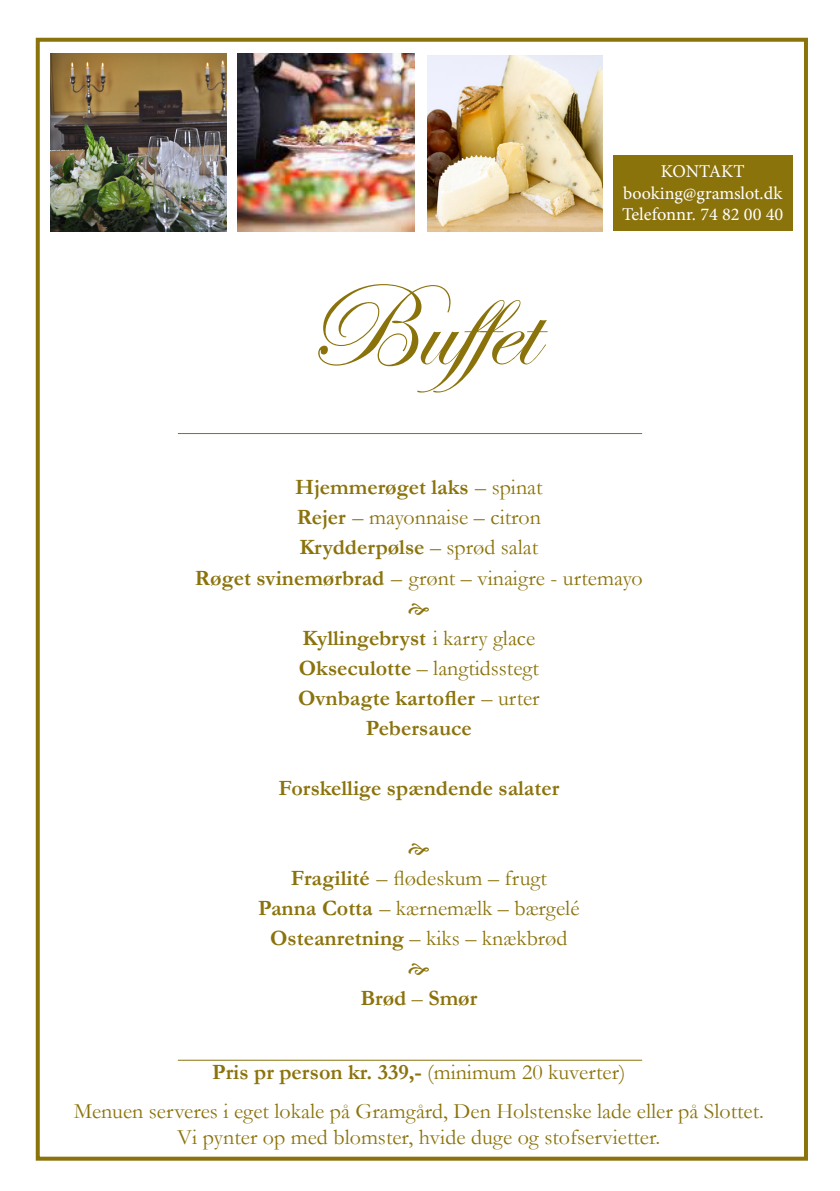
<style>
.page{position:relative;width:840px;height:1191px;background:#fff}
.page>*{position:absolute;margin:0;border:0;box-sizing:border-box;transform-origin:0 0}
.t1{font:120px "Edwardian Script ITC";color:#8b730c}
.t2{font:22px "Garamond";color:#8b730c}
.t3{font:700 22px "Garamond";color:#8b730c}
.t4{font:18px/21.6px "Minion Pro";color:#fff}
.s1{font-weight:400}
.s2{font-weight:700}
</style>
<div class="page">
<div style="left:36px;top:38px;width:771px;height:1122px;border:4px solid #8b730c"></div>
<img style="left:238px;top:53px;width:176px;height:178px">
<img style="left:50px;top:53px;width:176px;height:178px">
<img style="left:427px;top:55px;width:175px;height:176px">
<div style="left:612px;top:155px;width:180px;height:76px;background:#8b730c"></div>
<hr style="left:178px;top:1059px;width:463px;height:1px;background:#8b730c">
<hr style="left:178px;top:433px;width:463px;height:1px;background:#8b730c">
<p class="t1" style="left:304px;top:261px;width:253px">Buffet</p>
<p class="t4" style="left:660px;top:160px;width:85px">KONTAKT</p>
<p class="t4" style="left:621px;top:182px;width:163px">booking@gramslot.dk<br>Telefonnr. 74 82 00 40</p>
<p class="t3" style="left:295px;top:472px;width:249px">Hjemmerøget laks <span class="s1">– spinat</span></p>
<p class="t2" style="left:296px;top:503px;width:245px"><span class="s2">Rejer</span> – mayonnaise – citron</p>
<p class="t3" style="left:299px;top:532px;width:240px">Krydderpølse <span class="s1">– sprød salat</span></p>
<p class="t2" style="left:195px;top:563px;width:449px"><span class="s2">Røget svinemørbrad</span> – grønt – vinaigre - urtemayo</p>
<p class="t3" style="left:302px;top:622px;width:234px">Kyllingebryst <span class="s1">i karry glace</span></p>
<p class="t2" style="left:299px;top:653px;width:241px"><span class="s2">Okseculotte</span> – langtidsstegt</p>
<p class="t3" style="left:298px;top:682px;width:243px">Ovnbagte kartofler <span class="s1">– urter</span></p>
<p class="t3" style="left:365px;top:712px;width:107px">Pebersauce</p>
<p class="t3" style="left:278px;top:772px;width:282px">Forskellige spændende salater</p>
<p class="t2" style="left:291px;top:863px;width:257px"><span class="s2">Fragilité</span> – flødeskum – frugt</p>
<p class="t2" style="left:258px;top:893px;width:323px"><span class="s2">Panna Cotta</span> – kærnemælk – bærgelé</p>
<p class="t2" style="left:270px;top:923px;width:298px"><span class="s2">Osteanretning</span> – kiks – knækbrød</p>
<p class="t3" style="left:360px;top:982px;width:118px">Brød <span class="s1">–</span> Smør</p>
<p class="t3" style="left:212px;top:1057px;width:414px">Pris pr person kr. 339,- <span class="s1">(minimum 20 kuverter)</span></p>
<p class="t2" style="left:74px;top:1095px;width:691px">Menuen serveres i eget lokale på Gramgård, Den Holstenske lade eller på Slottet.</p>
<p class="t2" style="left:177px;top:1122px;width:484px">Vi pynter op med blomster, hvide duge og stofservietter.</p>
</div>
